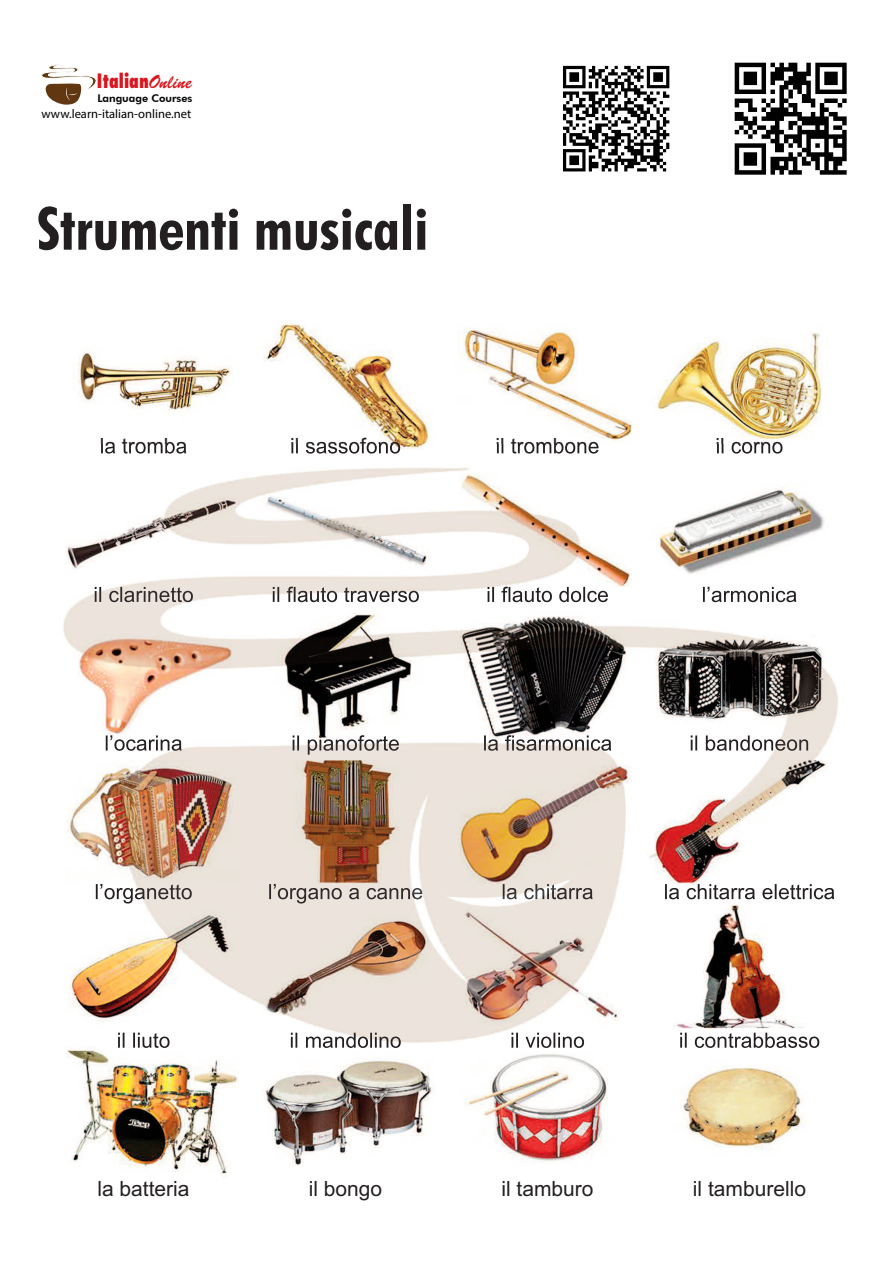
<style>
.page{position:relative;width:893px;height:1263px;background:#fff}
.page>*{position:absolute;margin:0;border:0;box-sizing:border-box;transform-origin:0 0}
.t1{font:700 condensed 60px "Futura BT";color:#231f20}
.t2{font:21px "Arial";color:#231f20}
.t3{font:800 condensed 19.35px "Futura Std";color:#d8171f;scale:.89 1}
.t4{font:12.6px "Myriad Pro";color:#000}
.t5{font:800 10.65px "Futura BT";color:#000}
.s1{font-family:"Brush Script Std";font-weight:400;font-stretch:normal}
</style>
<div class="page">
<img style="left:66px;top:321px;width:757px;height:856px">
<svg style="left:42px;top:64px;width:54px;height:41px"></svg>
<img style="left:734px;top:62px;width:113px;height:113px">
<img style="left:563px;top:65px;width:107px;height:107px">
<img style="left:63px;top:445px;width:775px;height:606px">
<img style="left:101px;top:445px;width:85px;height:9px">
<img style="left:291px;top:445px;width:85px;height:9px">
<img style="left:497px;top:445px;width:102px;height:9px">
<img style="left:717px;top:445px;width:65px;height:9px">
<img style="left:95px;top:587px;width:98px;height:15px">
<img style="left:273px;top:587px;width:105px;height:15px">
<img style="left:488px;top:587px;width:120px;height:15px">
<img style="left:703px;top:587px;width:93px;height:15px">
<img style="left:106px;top:735px;width:76px;height:16px">
<img style="left:293px;top:735px;width:106px;height:20px">
<img style="left:484px;top:735px;width:93px;height:16px">
<img style="left:691px;top:735px;width:117px;height:16px">
<img style="left:96px;top:884px;width:96px;height:19px">
<img style="left:269px;top:884px;width:107px;height:19px">
<img style="left:503px;top:884px;width:90px;height:15px">
<img style="left:665px;top:884px;width:90px;height:15px">
<img style="left:118px;top:1033px;width:52px;height:15px">
<img style="left:291px;top:1033px;width:110px;height:15px">
<img style="left:511px;top:1033px;width:73px;height:15px">
<img style="left:680px;top:1033px;width:106px;height:15px">
<p class="t3" style="left:97px;top:72px;width:108px">Italian<span class="s1">Online</span></p>
<p class="t5" style="left:97px;top:91px;width:97px">Language Courses</p>
<p class="t4" style="left:42px;top:109px;width:151px">www.learn-italian-online.net</p>
<h1 class="t1" style="left:37px;top:194px;width:393px">Strumenti musicali</h1>
<p class="t2" style="left:100px;top:434px;width:89px">la tromba</p>
<p class="t2" style="left:290px;top:434px;width:112px">il sassofono</p>
<p class="t2" style="left:496px;top:434px;width:105px">il trombone</p>
<p class="t2" style="left:716px;top:434px;width:69px">il corno</p>
<p class="t2" style="left:97px;top:1177px;width:94px">la batteria</p>
<p class="t2" style="left:309px;top:1177px;width:75px">il bongo</p>
<p class="t2" style="left:501px;top:1177px;width:94px">il tamburo</p>
<p class="t2" style="left:693px;top:1177px;width:115px">il tamburello</p>
</div>
